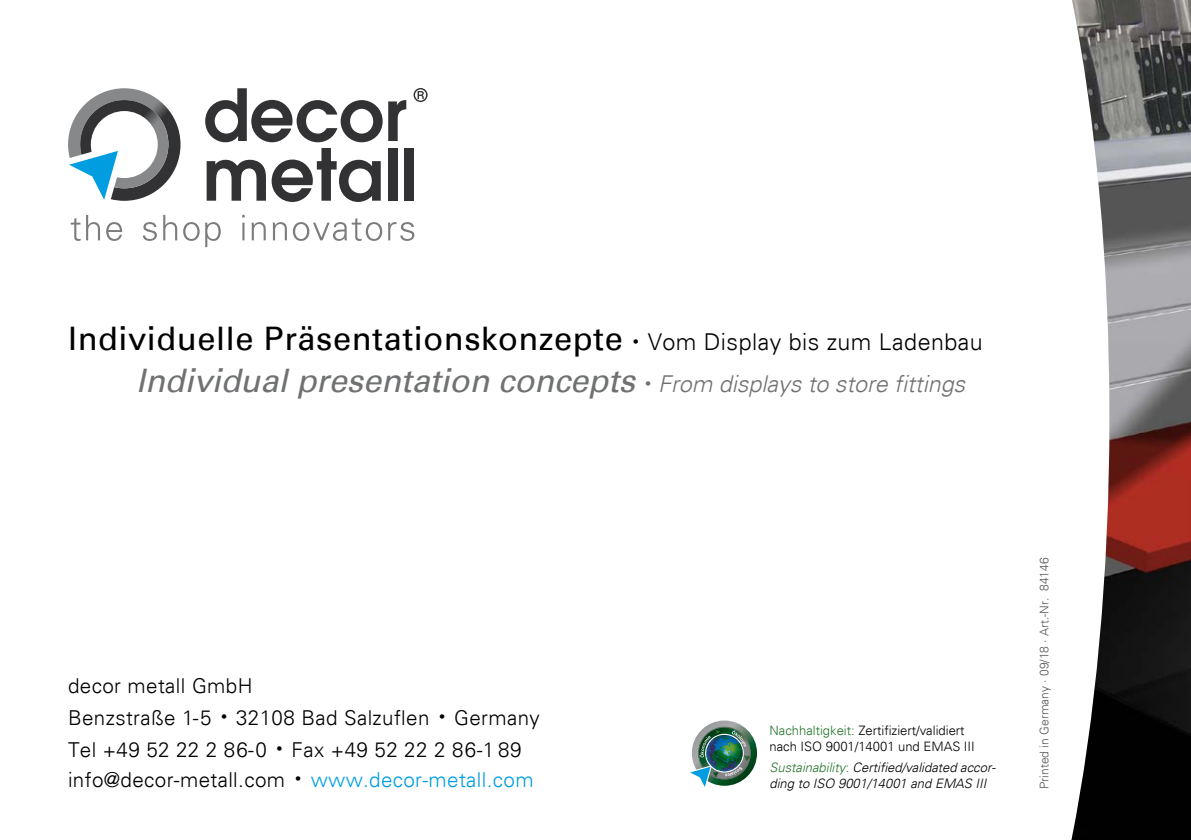
<style>
.page{position:relative;width:1191px;height:840px;background:#fff}
.page>*{position:absolute;margin:0;border:0;box-sizing:border-box;transform-origin:0 0}
.t1{font:32.4px "Univers";letter-spacing:.02em;color:#000}
.t2{font:italic 32.4px "Univers";color:#707172}
.t3{font:italic 300 23.2px "Univers";color:#707172}
.t4{font:300 23.2px "Univers";letter-spacing:.02em;color:#000}
.t5{font:300 20.6px/32px "Univers";letter-spacing:.02em;color:#000}
.t6{font:italic 300 13px/16px "Univers";color:#000}
.t7{font:300 13px/16px "Univers";color:#000}
.t8{font:300 12px "Univers";color:#58585a}
.s1{color:#009ee0}
.s2{color:#26742b}
</style>
<div class="page">
<svg style="left:205px;top:88px;width:201px;height:54px"></svg>
<svg style="left:207px;top:160px;width:59px;height:40px"></svg>
<svg style="left:272px;top:148px;width:109px;height:54px"></svg>
<div style="left:388px;top:148px;width:10px;height:52px;background:#323234"></div>
<div style="left:404px;top:148px;width:10px;height:52px;background:#323234"></div>
<svg style="left:413px;top:88px;width:14px;height:14px"></svg>
<svg style="left:68px;top:88px;width:112px;height:113px"></svg>
<svg style="left:71px;top:215px;width:343px;height:32px"></svg>
<img style="left:690px;top:720px;width:67px;height:67px">
<img style="left:1071px;top:0;width:120px;height:839px">
<h1 class="t1" style="left:68px;top:319px;width:556px">Individuelle Präsentationskonzepte</h1>
<p class="t4" style="left:633px;top:328px;width:351px"><sup>•</sup> Vom Display bis zum Ladenbau</p>
<h1 class="t2" style="left:136px;top:361px;width:500px">Individual presentation concepts</h1>
<p class="t3" style="left:645px;top:370px;width:322px"><sup>•</sup> From displays to store fittings</p>
<p class="t5" style="left:68px;top:669px;width:473px">decor metall GmbH<br>Benzstraße 1-5 <sup>•</sup> 32108 Bad Salzuflen <sup>•</sup> Germany<br>Tel +49 52 22 2 86-0 <sup>•</sup> Fax +49 52 22 2 86-1 89</p>
<p class="t5" style="left:68px;top:763px;width:467px">info@decor-metall.com <sup>•</sup> <span class="s1">www.decor-metall.com</span></p>
<p class="t7" style="left:769px;top:721px;width:207px"><span class="s2">Nachhaltigkeit:</span> Zertifiziert/validiert nach ISO 9001/14001 und EMAS III</p>
<p class="t6" style="left:769px;top:759px;width:228px"><span class="s2">Sustainability:</span> Certified/validated accor&shy;ding to ISO 9001/14001 and EMAS III</p>
<p class="t8" style="left:1037px;top:788px;width:233px;rotate:-90deg">Printed in Germany ∙ 09/18 ∙ Art.-Nr. 84146</p>
</div>
